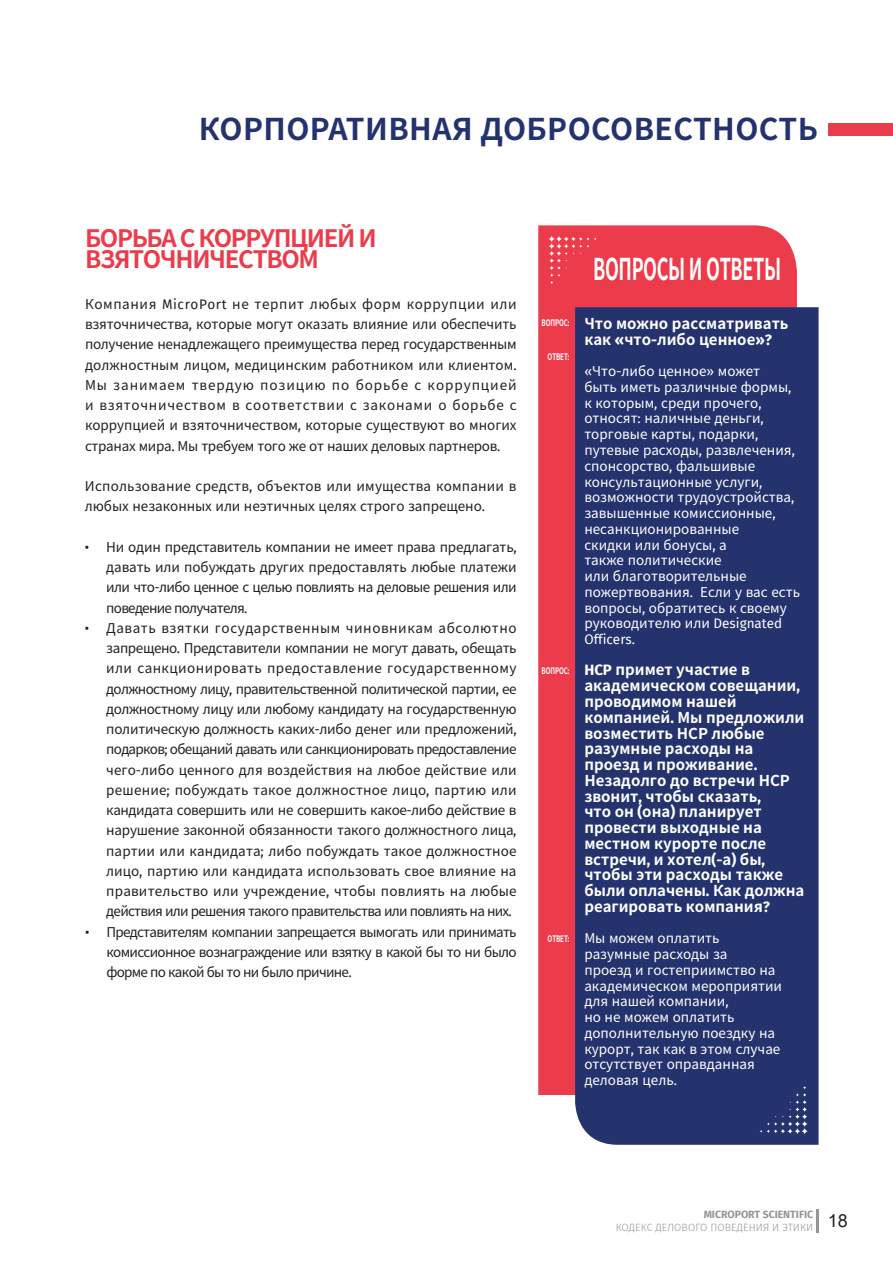
<style>
.page{position:relative;width:893px;height:1263px;background:#fff}
.page>*{position:absolute;margin:0;border:0;box-sizing:border-box;transform-origin:0 0}
.t1{font:700 30px "Noto Sans CJ Ktc";letter-spacing:.015em;color:#24326d}
.t2{font:700 30px "Noto Sans CJ Ktc";letter-spacing:-.02em;color:#fff;scale:.6 1}
.t3{font:700 24px/21.8px "Noto Sans CJ Ktc";letter-spacing:-.055em;color:#ec3c4b}
.t4{font:700 15px/15.8px "Noto Sans CJ Ktc";color:#fff}
.t5{font:13.5px/20.2px "Noto Sans CJ Ktc";letter-spacing:-.025em;color:#231f20;text-align:justify}
.t6{font:13.5px/15.8px "Noto Sans CJ Ktc";color:#fff}
.t7{font:13.5px/20.2px "Noto Sans CJ Ktc";letter-spacing:.015em;color:#231f20}
.t8{font:13.5px "Fira Sans";color:#fff}
.t9{font:300 10.5px/12.8px "Fira Sans";letter-spacing:.01em;color:#939598}
.t10{font:700 9px "Noto Sans CJ Ktc";letter-spacing:-.02em;color:#fff;scale:.7 1}
.s1{font-family:"Fira Sans"}
.s2{font-weight:700}
</style>
<div class="page">
<div style="left:828px;top:124px;width:65px;height:12px;background:#ec3c4b"></div>
<hr style="left:816px;top:1209px;width:3px;height:23px;background:#939598">
<div style="left:538px;top:225px;width:259px;height:870px;background:#ec3c4b"></div>
<div style="left:575px;top:307px;width:244px;height:838px;background:#24326d"></div>
<svg style="left:549px;top:236px;width:47px;height:48px"></svg>
<svg style="left:760px;top:1086px;width:48px;height:48px"></svg>
<h1 class="t1" style="left:199px;top:112px;width:621px">КОРПОРАТИВНАЯ ДОБРОСОВЕСТНОСТЬ</h1>
<h2 class="t3" style="left:85px;top:227px;width:293px">БОРЬБА С КОРРУПЦИЕЙ И<br>ВЗЯТОЧНИЧЕСТВОМ</h2>
<p class="t5" style="left:85px;top:294px;width:433px">Компания <span class="s1">MicroPort</span> не терпит любых форм коррупции или взяточничества<span class="s1">,</span> которые могут оказать влияние или обеспечить получение ненадлежащего преимущества перед государственным должностным лицом<span class="s1">,</span> медицинским работником или клиентом<span class="s1">.<br></span>Мы занимаем твердую позицию по борьбе с коррупцией и взяточничеством в соответствии с законами о борьбе с коррупцией и взяточничеством<span class="s1">,</span> которые существуют во многих странах мира<span class="s1">.</span> Мы требуем того же от наших деловых партнеров<span class="s1">.</span></p>
<p class="t7" style="left:85px;top:476px;width:433px">Использование средств<span class="s1">,</span> объектов или имущества компании в любых незаконных или неэтичных целях строго запрещено<span class="s1">.</span></p>
<p class="t5" style="left:106px;top:537px;width:412px;text-indent:-21px"><span class="s1">•</span> Ни один представитель компании не имеет права предлагать<span class="s1">, </span>давать или побуждать других предоставлять любые платежи или что<span class="s1">-</span>либо ценное с целью повлиять на деловые решения или поведение получателя<span class="s1">.</span></p>
<p class="t5" style="left:106px;top:618px;width:412px;text-indent:-21px"><span class="s1">•</span> Давать взятки государственным чиновникам абсолютно запрещено<span class="s1">.</span> Представители компании не могут давать<span class="s1">,</span> обещать или санкционировать предоставление государственному должностному лицу<span class="s1">,</span> правительственной политической партии<span class="s1">,</span> ее должностному лицу или любому кандидату на государственную политическую должность каких<span class="s1">-</span>либо денег или предложений<span class="s1">, </span>подарков<span class="s1">;</span> обещаний давать или санкционировать предоставление чего<span class="s1">-</span>либо ценного для воздействия на любое действие или решение<span class="s1">;</span> побуждать такое должностное лицо<span class="s1">,</span> партию или кандидата совершить или не совершить какое<span class="s1">-</span>либо действие в нарушение законной обязанности такого должностного лица<span class="s1">, </span>партии или кандидата<span class="s1">;</span> либо побуждать такое должностное лицо<span class="s1">,</span> партию или кандидата использовать свое влияние на правительство или учреждение<span class="s1">,</span> чтобы повлиять на любые действия или решения такого правительства или повлиять на них<span class="s1">.</span></p>
<p class="t5" style="left:106px;top:922px;width:412px;text-indent:-21px"><span class="s1">•</span> Представителям компании запрещается вымогать или принимать комиссионное вознаграждение или взятку в какой бы то ни было форме по какой бы то ни было причине<span class="s1">.</span></p>
<p class="t10" style="left:542px;top:318px;width:41px">ВОПРОС<span class="s1">:</span></p>
<p class="t10" style="left:548px;top:351px;width:33px">ОТВЕТ<span class="s1">:</span></p>
<p class="t10" style="left:542px;top:666px;width:41px">ВОПРОС<span class="s1">:</span></p>
<p class="t10" style="left:548px;top:934px;width:33px">ОТВЕТ<span class="s1">:</span></p>
<h1 class="t2" style="left:593px;top:252px;width:315px">ВОПРОСЫ И ОТВЕТЫ</h1>
<p class="t4" style="left:584px;top:316px;width:206px">Что можно рассматривать как <span class="s1">«</span>что<span class="s1">-</span>либо ценное<span class="s1">»?</span></p>
<p class="t6" style="left:584px;top:364px;width:217px"><span class="s1">«</span>Что<span class="s1">-</span>либо ценное<span class="s1">»</span> может<br>быть иметь различные формы<span class="s1">, </span>к которым<span class="s1">,</span> среди прочего<span class="s1">, </span>относят<span class="s1">:</span> наличные деньги<span class="s1">, </span>торговые карты<span class="s1">,</span> подарки<span class="s1">, </span>путевые расходы<span class="s1">,</span> развлечения<span class="s1">, </span>спонсорство<span class="s1">,</span> фальшивые консультационные услуги<span class="s1">, </span>возможности трудоустройства<span class="s1">, </span>завышенные комиссионные<span class="s1">, </span>несанкционированные<br>скидки или бонусы<span class="s1">,</span> а<br>также политические<br>или благотворительные пожертвования<span class="s1">.</span> Если у вас есть вопросы<span class="s1">,</span> обратитесь к своему руководителю или <span class="s1">Designated</span></p>
<p class="t8" style="left:584px;top:629px;width:52px">Officers.</p>
<p class="t4" style="left:584px;top:662px;width:222px"><span class="s1">HCP</span> примет участие в академическом совещании<span class="s1">, </span>проводимом нашей компанией<span class="s1">.</span> Мы предложили возместить НСР любые разумные расходы на проезд и проживание<span class="s1">.<br></span>Незадолго до встречи НСР звонит<span class="s1">,</span> чтобы сказать<span class="s1">,<br></span>что он <span class="s1">(</span>она<span class="s1">)</span> планирует провести выходные на местном курорте после встречи<span class="s1">,</span> и хотел<span class="s1">(-</span>а<span class="s1">)</span> бы<span class="s1">, </span>чтобы эти расходы также были оплачены<span class="s1">.</span> Как должна реагировать компания<span class="s1">?</span></p>
<p class="t6" style="left:584px;top:931px;width:199px">Мы можем оплатить разумные расходы за<br>проезд и гостеприимство на академическом мероприятии для нашей компании<span class="s1">,<br></span>но не можем оплатить дополнительную поездку на курорт<span class="s1">,</span> так как в этом случае отсутствует оправданная деловая цель<span class="s1">.</span></p>
<p class="t9" style="left:616px;top:1208px;width:233px;text-indent:88px"><span class="s2">MICROPORT SCIENTIFIC<br></span>КОДЕКС ДЕЛОВОГО ПОВЕДЕНИЯ И ЭТИКИ <sup>18</sup></p>
</div>
